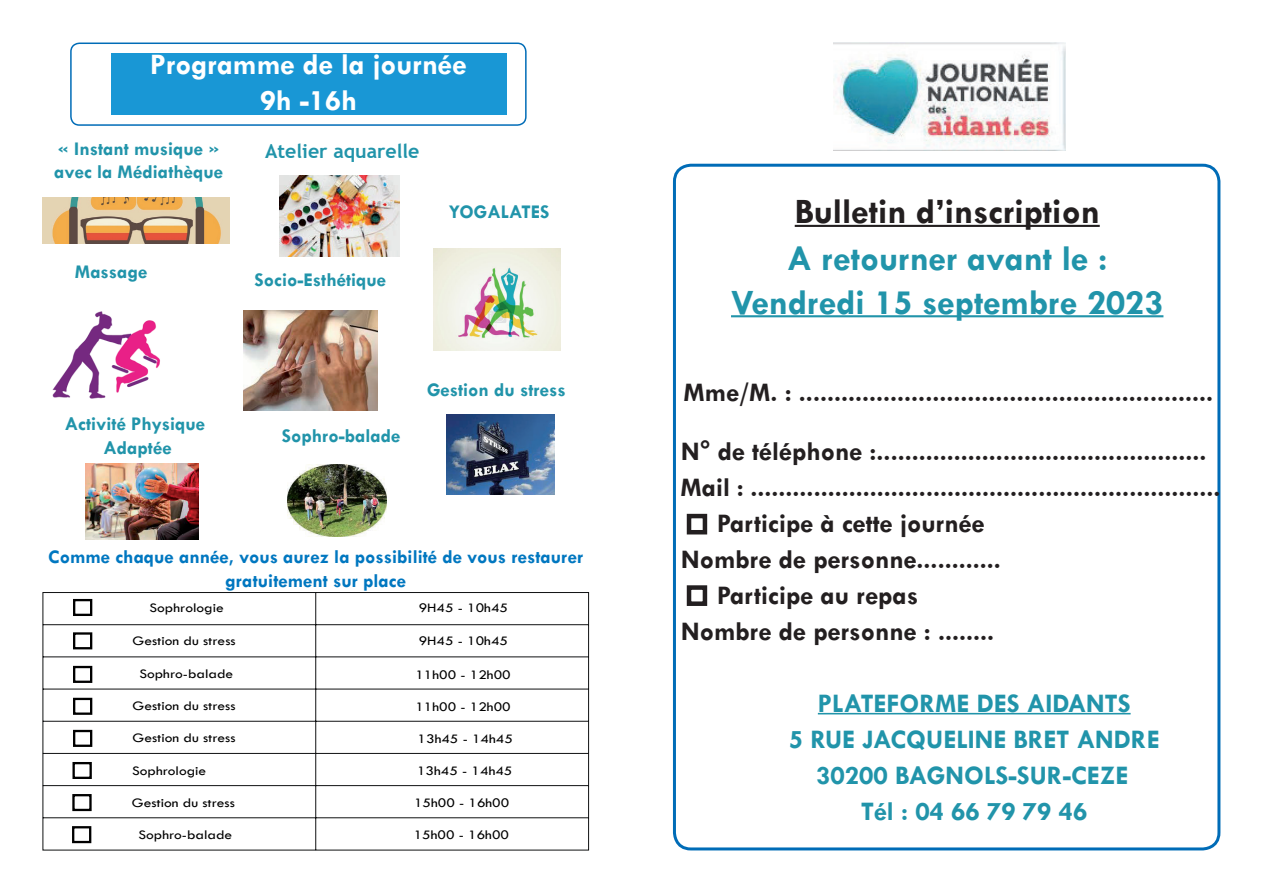
<style>
.page{position:relative;width:1263px;height:893px;background:#fff}
.page>*{position:absolute;margin:0;border:0;box-sizing:border-box;transform-origin:0 0}
.t1{font:700 36px/43.2px "Tw Cen";color:#2194aa;text-align:center}
.t2{font:700 36px "Tw Cen";color:#231f20}
.t3{font:700 30px/36px "Tw Cen";color:#fff;text-align:center}
.t4{font:700 27px/58.5px "Tw Cen";color:#231f20}
.t5{font:700 27px/36px "Tw Cen";color:#2194aa;text-align:center}
.t6{font:700 19.5px/23.4px "Tw Cen";color:#2194aa}
.t7{font:700 19.5px/23.4px "Tw Cen";color:#0077c0;text-align:center}
.t8{font:700 19.5px "Trebuchet MS";color:#2194aa}
.t9{font:13.5px "Tw Cen";color:#000;scale:1.14 1}
.s1{font-family:"Trebuchet MS"}
</style>
<div class="page">
<div style="left:70px;top:43px;width:457px;height:83px;border:2px solid #006cb7;border-radius:9px"></div>
<div style="left:111px;top:53px;width:395px;height:62px;background:#1997d5"></div>
<img style="left:833px;top:43px;width:232px;height:108px">
<div style="left:673px;top:164px;width:547px;height:686px;border:3px solid #006cb7;border-radius:17px"></div>
<img style="left:434px;top:249px;width:126px;height:102px">
<img style="left:52px;top:311px;width:108px;height:88px">
<img style="left:43px;top:198px;width:186px;height:45px">
<hr style="left:795px;top:225px;width:305px;height:2px;background:#231f20">
<hr style="left:818px;top:713px;width:312px;height:1px;background:#2194aa">
<div style="left:687px;top:514px;width:20px;height:20px;border:4px solid #231f20"></div>
<div style="left:687px;top:585px;width:20px;height:21px;border:4px solid #231f20"></div>
<hr style="left:731px;top:315px;width:432px;height:2px;background:#2194aa">
<img style="left:279px;top:176px;width:121px;height:80px">
<img style="left:243px;top:310px;width:134px;height:101px">
<img style="left:85px;top:463px;width:113px;height:76px">
<img style="left:446px;top:415px;width:108px;height:80px">
<img style="left:288px;top:465px;width:98px;height:72px">
<svg style="left:42px;top:592px;width:547px;height:259px"></svg>
<div style="left:72px;top:762px;width:20px;height:17px;border:2px solid #000"></div>
<p class="t3" style="left:150px;top:46px;width:318px">Programme de la journée<br>9h -16h</p>
<p class="t6" style="left:54px;top:136px;width:171px"><span class="s1">«</span> Instant musique <span class="s1">» </span>avec la Médiathèque</p>
<p class="t8" style="left:265px;top:139px;width:156px">Atelier aquarelle</p>
<p class="t6" style="left:75px;top:260px;width:74px">Massage</p>
<p class="t6" style="left:255px;top:268px;width:133px">Socio-Esthétique</p>
<p class="t6" style="left:449px;top:199px;width:102px">YOGALATES</p>
<p class="t6" style="left:65px;top:412px;width:142px;text-align:center">Activité Physique<br>Adaptée</p>
<p class="t6" style="left:282px;top:423px;width:120px">Sophro-balade</p>
<p class="t6" style="left:427px;top:378px;width:140px">Gestion du stress</p>
<p class="t7" style="left:48px;top:545px;width:536px">Comme chaque année, vous aurez la possibilité de vous restaurer gratuitement sur place</p>
<p class="t9" style="left:150px;top:599px;width:67px">Sophrologie</p>
<p class="t9" style="left:133px;top:632px;width:92px">Gestion du stress</p>
<p class="t9" style="left:139px;top:666px;width:84px">Sophro-balade</p>
<p class="t9" style="left:133px;top:698px;width:92px">Gestion du stress</p>
<p class="t9" style="left:133px;top:730px;width:92px">Gestion du stress</p>
<p class="t9" style="left:419px;top:600px;width:80px">9H45 - 10h45</p>
<p class="t9" style="left:419px;top:633px;width:80px">9H45 - 10h45</p>
<p class="t9" style="left:415px;top:667px;width:85px">11h00 - 12h00</p>
<p class="t9" style="left:415px;top:698px;width:85px">11h00 - 12h00</p>
<p class="t9" style="left:418px;top:731px;width:85px">13h45 - 14h45</p>
<p class="t9" style="left:132px;top:762px;width:67px">Sophrologie</p>
<p class="t9" style="left:417px;top:763px;width:85px">13h45 - 14h45</p>
<p class="t9" style="left:132px;top:794px;width:92px">Gestion du stress</p>
<p class="t9" style="left:138px;top:826px;width:84px">Sophro-balade</p>
<p class="t9" style="left:414px;top:795px;width:85px">15h00 - 16h00</p>
<p class="t9" style="left:414px;top:827px;width:85px">15h00 - 16h00</p>
<h1 class="t2" style="left:795px;top:190px;width:307px">Bulletin d’inscription</h1>
<h1 class="t1" style="left:731px;top:236px;width:434px">A retourner avant le :<br>Vendredi 15 septembre 2023</h1>
<p class="t4" style="left:681px;top:363px;width:533px">Mme/M. : ...........................................................<br>N° de téléphone :...............................................</p>
<p class="t4" style="left:681px;top:457px;width:541px">Mail : ...................................................................</p>
<p class="t4" style="left:717px;top:493px;width:269px">Participe à cette journée</p>
<p class="t4" style="left:681px;top:529px;width:321px">Nombre de personne............</p>
<p class="t4" style="left:717px;top:565px;width:203px">Participe au repas</p>
<p class="t4" style="left:681px;top:601px;width:314px">Nombre de personne : ........</p>
<p class="t5" style="left:789px;top:684px;width:372px">PLATEFORME DES AIDANTS<br>5 RUE JACQUELINE BRET ANDRE<br>30200 BAGNOLS-SUR-CEZE<br>Tél : 04 66 79 79 46</p>
</div>
